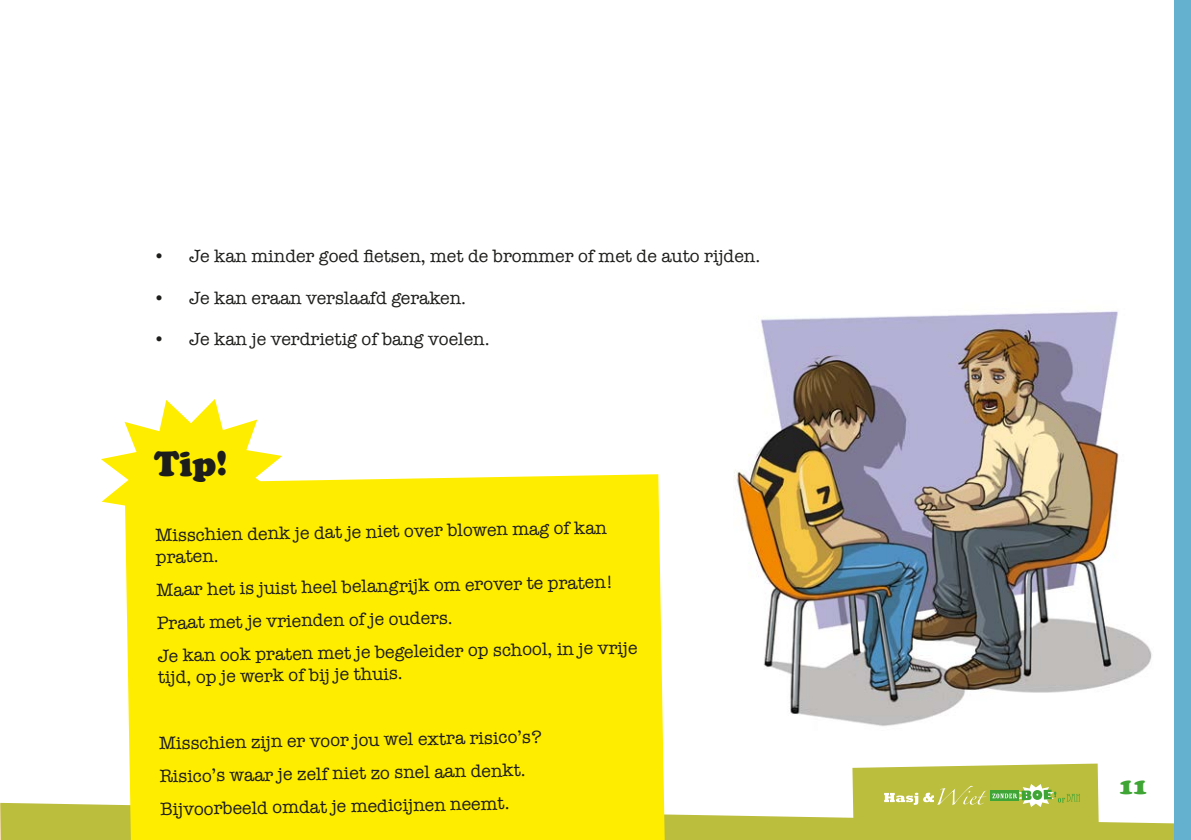
<style>
.page{position:relative;width:1191px;height:840px;background:#fff}
.page>*{position:absolute;margin:0;border:0;box-sizing:border-box;transform-origin:0 0}
.t1{font:900 36px "Cooper";color:#1d1d1b}
.t2{font:900 24px "Cooper";color:#3fa535}
.t3{font:18px/33px "American Typewriter";color:#1d1d1b}
</style>
<div class="page">
<svg style="left:0;top:802px;width:1174px;height:37px;fill:#bbbd3c"></svg>
<svg style="left:852px;top:763px;width:247px;height:76px"></svg>
<div style="left:1174px;top:0;width:17px;height:839px;background:#64b1cf"></div>
<svg style="left:101px;top:399px;width:181px;height:107px"></svg>
<div style="left:125px;top:474px;width:540px;height:365px;background:#ffed00"></div>
<img style="left:733px;top:311px;width:419px;height:415px">
<p class="t3" style="left:153px;top:239px;width:608px">• Je kan minder goed etsen, met de brommer of met de auto rijden.</p>
<p class="t3" style="left:153px;top:280px;width:314px">• Je kan eraan verslaafd geraken.</p>
<p class="t3" style="left:153px;top:322px;width:338px">• Je kan je verdrietig of bang voelen.</p>
<h1 class="t1" style="left:154px;top:443px;width:75px;rotate:-1deg">Tip!</h1>
<p class="t3" style="left:155px;top:523px;width:453px;line-height:21.6px;rotate:-1deg">Misschien denk je dat je niet over blowen mag of kan praten.</p>
<p class="t3" style="left:156px;top:572px;width:481px;rotate:-1deg">Maar het is juist heel belangrijk om erover te praten!<br>Praat met je vrienden of je ouders.<br>Je kan ook praten met je begeleider op school, in je vrije</p>
<p class="t3" style="left:158px;top:660px;width:246px;rotate:-1deg">tijd, op je werk of bij je thuis.</p>
<p class="t3" style="left:159px;top:725px;width:384px;rotate:-1deg">Misschien zijn er voor jou wel extra risico’s?<br>Risico’s waar je zelf niet zo snel aan denkt.<br>Bijvoorbeeld omdat je medicijnen neemt.</p>
<h2 class="t2" style="left:1119px;top:771px;width:30px">11</h2>
</div>
